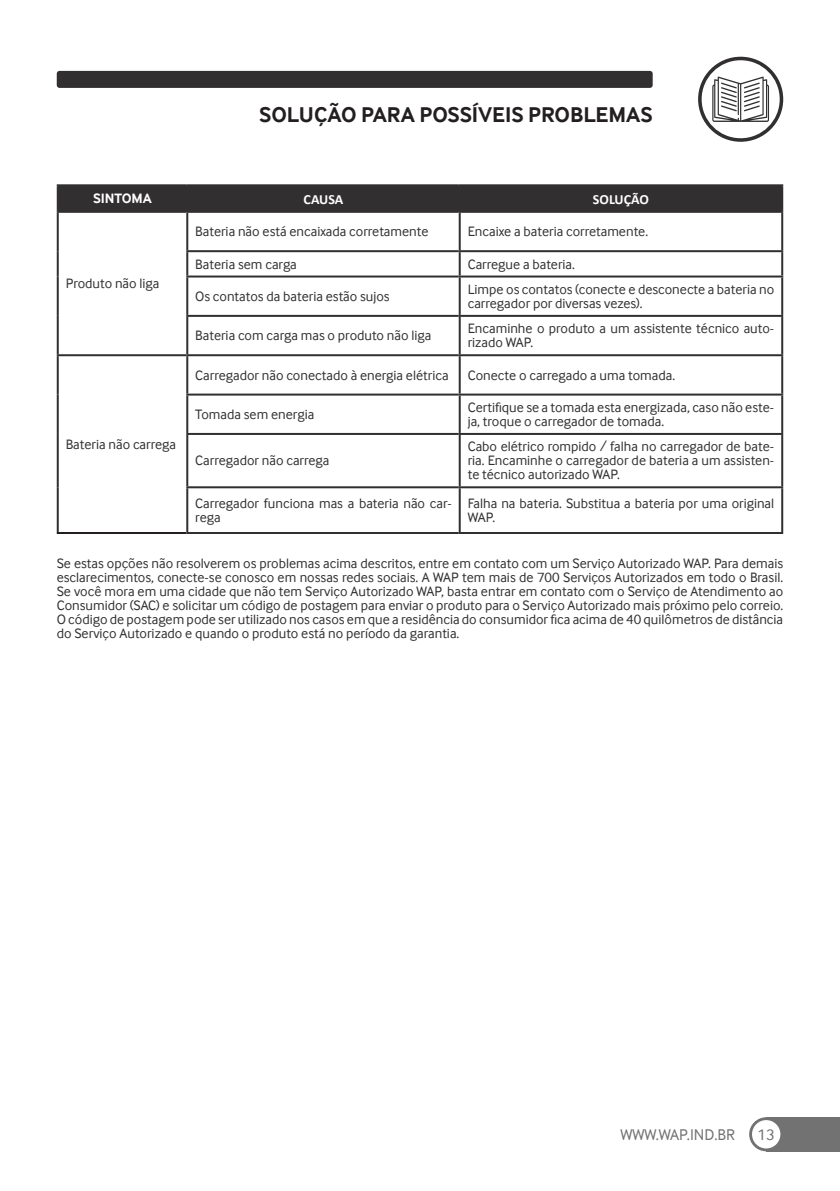
<style>
.page{position:relative;width:840px;height:1191px;background:#fff}
.page>*{position:absolute;margin:0;border:0;box-sizing:border-box;transform-origin:0 0}
.t1{font:700 22px "Inter Face";color:#231f20}
.t2{font:16px "Inter Face";color:#717271}
.t3{font:14px/14px "Inter Face";color:#312f30}
.t4{font:700 14px "Calibri";color:#fff}
.t5{font:700 14px "Inter Face";color:#fff}
</style>
<div class="page">
<div style="left:765px;top:1117px;width:74px;height:34px;background:#717271"></div>
<svg style="left:748px;top:1117px;width:34px;height:34px"></svg>
<div style="left:751px;top:1120px;width:29px;height:28px;background:#fff;border-radius:50%"></div>
<div style="left:57px;top:71px;width:595px;height:17px;background:#312f30;border-radius:3px"></div>
<svg style="left:697px;top:57px;width:85px;height:85px"></svg>
<div style="left:701px;top:60px;width:78px;height:78px;background:#fff;border-radius:50%"></div>
<svg style="left:712px;top:77px;width:56px;height:45px"></svg>
<div style="left:59px;top:186px;width:721px;height:25px;background:#312f30"></div>
<hr style="left:57px;top:532px;width:129px;height:2px;background:#231f20">
<hr style="left:57px;top:184px;width:129px;height:2px;background:#312f30">
<hr style="left:57px;top:186px;width:2px;height:25px;background:#312f30">
<hr style="left:57px;top:211px;width:129px;height:2px;background:#312f30">
<hr style="left:57px;top:213px;width:2px;height:38px;background:#312f30">
<hr style="left:57px;top:251px;width:2px;height:25px;background:#312f30">
<hr style="left:57px;top:276px;width:2px;height:40px;background:#312f30">
<hr style="left:57px;top:316px;width:2px;height:38px;background:#312f30">
<hr style="left:57px;top:354px;width:129px;height:2px;background:#312f30">
<hr style="left:57px;top:356px;width:2px;height:38px;background:#312f30">
<hr style="left:57px;top:394px;width:2px;height:40px;background:#312f30">
<hr style="left:57px;top:434px;width:2px;height:53px;background:#312f30">
<hr style="left:57px;top:487px;width:2px;height:45px;background:#312f30">
<hr style="left:186px;top:184px;width:272px;height:2px;background:#312f30">
<hr style="left:186px;top:186px;width:2px;height:25px;background:#312f30">
<hr style="left:186px;top:211px;width:272px;height:2px;background:#312f30">
<hr style="left:186px;top:213px;width:2px;height:37px;background:#312f30">
<hr style="left:186px;top:250px;width:272px;height:2px;background:#312f30">
<hr style="left:186px;top:252px;width:2px;height:23px;background:#312f30">
<hr style="left:186px;top:275px;width:272px;height:2px;background:#312f30">
<hr style="left:186px;top:277px;width:2px;height:38px;background:#312f30">
<hr style="left:186px;top:315px;width:272px;height:2px;background:#312f30">
<hr style="left:186px;top:317px;width:2px;height:37px;background:#312f30">
<hr style="left:186px;top:354px;width:272px;height:2px;background:#312f30">
<hr style="left:186px;top:356px;width:2px;height:37px;background:#312f30">
<hr style="left:186px;top:393px;width:272px;height:2px;background:#312f30">
<hr style="left:186px;top:395px;width:2px;height:38px;background:#312f30">
<hr style="left:186px;top:433px;width:272px;height:2px;background:#312f30">
<hr style="left:186px;top:435px;width:2px;height:51px;background:#312f30">
<hr style="left:186px;top:486px;width:272px;height:2px;background:#312f30">
<hr style="left:186px;top:488px;width:2px;height:44px;background:#312f30">
<hr style="left:186px;top:532px;width:272px;height:2px;background:#312f30">
<hr style="left:458px;top:184px;width:324px;height:2px;background:#312f30">
<hr style="left:458px;top:186px;width:2px;height:25px;background:#312f30">
<hr style="left:780px;top:186px;width:2px;height:25px;background:#312f30">
<hr style="left:458px;top:211px;width:324px;height:2px;background:#312f30">
<hr style="left:458px;top:213px;width:2px;height:37px;background:#312f30">
<hr style="left:780px;top:213px;width:2px;height:37px;background:#312f30">
<hr style="left:458px;top:250px;width:324px;height:2px;background:#312f30">
<hr style="left:458px;top:252px;width:2px;height:23px;background:#312f30">
<hr style="left:780px;top:252px;width:2px;height:23px;background:#312f30">
<hr style="left:458px;top:275px;width:324px;height:2px;background:#312f30">
<hr style="left:458px;top:277px;width:2px;height:38px;background:#312f30">
<hr style="left:780px;top:277px;width:2px;height:38px;background:#312f30">
<hr style="left:458px;top:315px;width:324px;height:2px;background:#312f30">
<hr style="left:458px;top:317px;width:2px;height:37px;background:#312f30">
<hr style="left:780px;top:317px;width:2px;height:37px;background:#312f30">
<hr style="left:458px;top:354px;width:324px;height:2px;background:#312f30">
<hr style="left:458px;top:356px;width:2px;height:37px;background:#312f30">
<hr style="left:780px;top:356px;width:2px;height:37px;background:#312f30">
<hr style="left:458px;top:393px;width:324px;height:2px;background:#312f30">
<hr style="left:458px;top:395px;width:2px;height:38px;background:#312f30">
<hr style="left:780px;top:395px;width:2px;height:38px;background:#312f30">
<hr style="left:458px;top:433px;width:324px;height:2px;background:#312f30">
<hr style="left:458px;top:435px;width:2px;height:51px;background:#312f30">
<hr style="left:780px;top:435px;width:2px;height:51px;background:#312f30">
<hr style="left:458px;top:486px;width:324px;height:2px;background:#312f30">
<hr style="left:458px;top:488px;width:2px;height:44px;background:#312f30">
<hr style="left:780px;top:488px;width:2px;height:44px;background:#312f30">
<hr style="left:458px;top:532px;width:324px;height:2px;background:#312f30">
<h1 class="t1" style="left:259px;top:102px;width:395px">SOLUÇÃO PARA POSSÍVEIS PROBLEMAS</h1>
<p class="t5" style="left:93px;top:190px;width:60px">SINTOMA</p>
<p class="t4" style="left:303px;top:189px;width:41px">CAUSA</p>
<p class="t4" style="left:592px;top:189px;width:57px">SOLUÇÃO</p>
<p class="t3" style="left:66px;top:276px;width:95px">Produto não liga</p>
<p class="t3" style="left:66px;top:437px;width:112px">Bateria não carrega</p>
<p class="t3" style="left:195px;top:224px;width:235px">Bateria não está encaixada corretamente</p>
<p class="t3" style="left:467px;top:224px;width:182px">Encaixe a bateria corretamente.</p>
<p class="t3" style="left:195px;top:257px;width:103px">Bateria sem carga</p>
<p class="t3" style="left:467px;top:257px;width:109px">Carregue a bateria.</p>
<p class="t3" style="left:195px;top:289px;width:196px">Os contatos da bateria estão sujos</p>
<p class="t3" style="left:467px;top:282px;width:308px">Limpe os contatos (conecte e desconecte a bateria no carregador por diversas vezes).</p>
<p class="t3" style="left:195px;top:328px;width:237px">Bateria com carga mas o produto não liga</p>
<p class="t3" style="left:467px;top:321px;width:308px">Encaminhe o produto a um assistente técnico auto&shy;rizado WAP.</p>
<p class="t3" style="left:195px;top:368px;width:255px">Carregador não conectado à energia elétrica</p>
<p class="t3" style="left:467px;top:368px;width:209px">Conecte o carregado a uma tomada.</p>
<p class="t3" style="left:195px;top:407px;width:120px">Tomada sem energia</p>
<p class="t3" style="left:467px;top:400px;width:308px">Certifique se a tomada esta energizada, caso não este&shy;ja, troque o carregador de tomada.</p>
<p class="t3" style="left:195px;top:453px;width:136px">Carregador não carrega</p>
<p class="t3" style="left:467px;top:439px;width:308px;text-align:justify">Cabo elétrico rompido / falha no carregador de bate&shy;ria. Encaminhe o carregador de bateria a um assisten&shy;te técnico autorizado WAP.</p>
<p class="t3" style="left:195px;top:496px;width:258px">Carregador funciona mas a bateria não car&shy;rega</p>
<p class="t3" style="left:467px;top:496px;width:308px">Falha na bateria. Substitua a bateria por uma original<br>WAP.</p>
<p class="t3" style="left:57px;top:556px;width:727px;text-align:justify">Se estas opções não resolverem os problemas acima descritos, entre em contato com um Serviço Autorizado WAP. Para demais esclarecimentos, conecte-se conosco em nossas redes sociais. A WAP tem mais de 700 Serviços Autorizados em todo o Brasil.<br>Se você mora em uma cidade que não tem Serviço Autorizado WAP, basta entrar em contato com o Serviço de Atendimento ao Consumidor (SAC) e solicitar um código de postagem para enviar o produto para o Serviço Autorizado mais próximo pelo correio.<br>O código de postagem pode ser utilizado nos casos em que a residência do consumidor fica acima de 40 quilômetros de distância do Serviço Autorizado e quando o produto está no período da garantia.</p>
<p class="t2" style="left:620px;top:1125px;width:116px">WWW.WAP.IND.BR</p>
<p class="t2" style="left:757px;top:1125px;width:19px">13</p>
</div>
